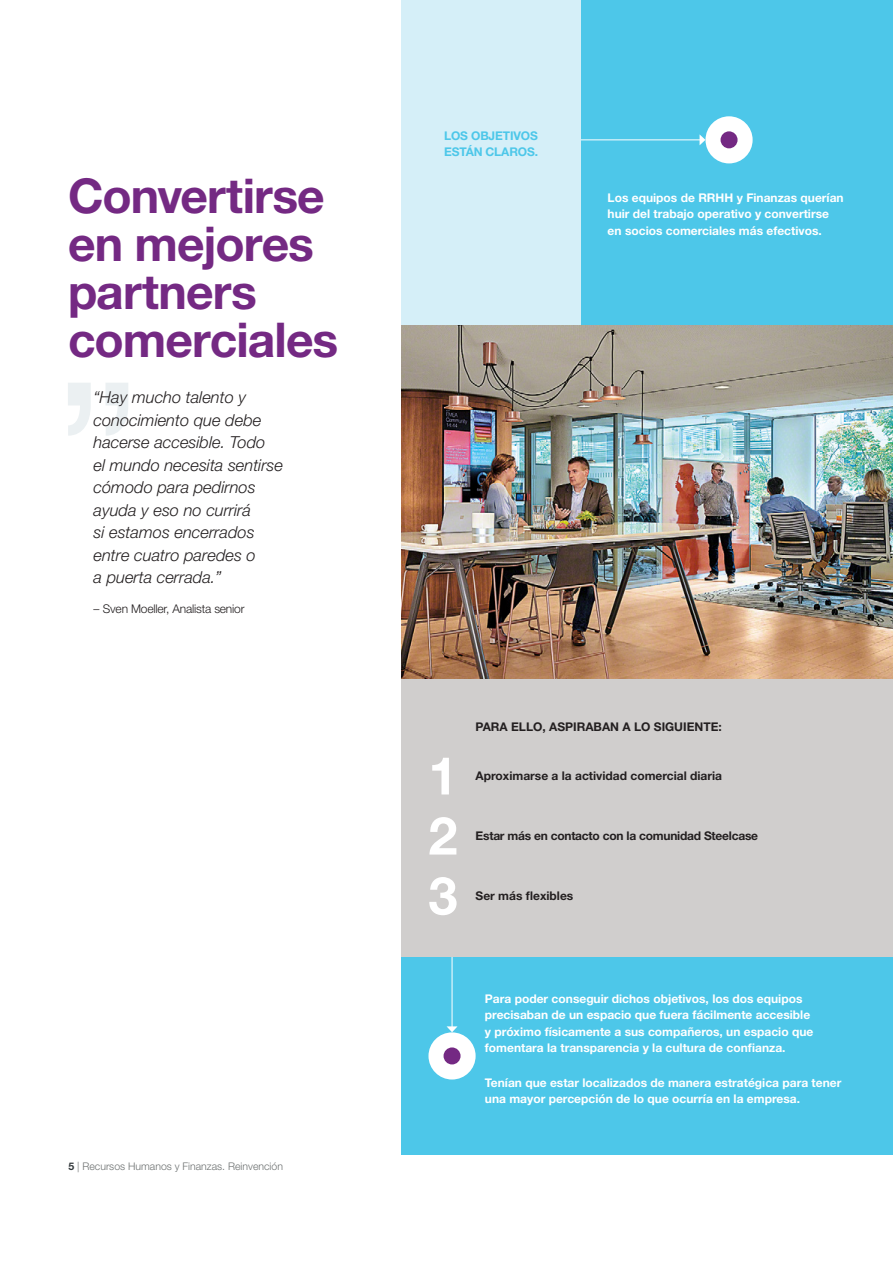
<style>
.page{position:relative;width:893px;height:1263px;background:#fff}
.page>*{position:absolute;margin:0;border:0;box-sizing:border-box;transform-origin:0 0}
.t1{font:700 52.5px/60px "Helvetica Neue LT Pro";color:#fff;text-align:justify}
.t2{font:700 48px/48px "Helvetica Neue LT Pro";letter-spacing:-.02em;color:#742983}
.t3{font:italic 300 16.5px/22.5px "Helvetica Neue LT Pro";color:#231f20}
.t4{font:700 12px/16.5px "Helvetica Neue LT Pro";color:#fff}
.t5{font:700 12px "Helvetica Neue LT Pro";color:#231f20}
.t6{font:700 12px "Helvetica Neue LT Pro";letter-spacing:-.02em;color:#231f20}
.t7{font:300 12px "Helvetica Neue LT Pro";letter-spacing:-.015em;color:#231f20}
.t8{font:700 12px/16.5px "Helvetica Neue LT Pro";letter-spacing:-.01em;color:#4dc7e9}
.t9{font:300 10.5px "Helvetica Neue LT Pro";color:#6c7070}
.s1{font-weight:700;color:#33393c}
</style>
<div class="page">
<svg style="left:68px;top:383px;width:60px;height:53px"></svg>
<div style="left:401px;top:957px;width:492px;height:198px;background:#4dc7e9"></div>
<img style="left:401px;top:324px;width:492px;height:356px">
<div style="left:581px;top:0;width:312px;height:324px;background:#4dc7e9"></div>
<hr style="left:581px;top:139px;width:119px;height:1px;background:#fff">
<svg style="left:700px;top:135px;width:5px;height:10px"></svg>
<div style="left:705px;top:116px;width:48px;height:47px;background:#fff;border-radius:50%"></div>
<div style="left:720px;top:131px;width:18px;height:17px;background:#742983;border-radius:50%"></div>
<div style="left:428px;top:1032px;width:48px;height:47px;background:#fff;border-radius:50%"></div>
<div style="left:444px;top:1047px;width:17px;height:17px;background:#742983;border-radius:50%"></div>
<hr style="left:452px;top:957px;width:1px;height:70px;background:#fff">
<svg style="left:447px;top:1026px;width:10px;height:6px"></svg>
<div style="left:401px;top:680px;width:492px;height:277px;background:#d0cecd"></div>
<div style="left:401px;top:0;width:180px;height:324px;background:#d5eff8"></div>
<h2 class="t2" style="left:68px;top:170px;width:272px">Convertirse en mejores partners comerciales</h2>
<h3 class="t3" style="left:94px;top:386px;width:191px">“Hay mucho talento y conocimiento que debe hacerse accesible. Todo<br>el mundo necesita sentirse cómodo para pedirnos ayuda y eso no currirá<br>si estamos encerrados entre cuatro paredes o<br>a puerta cerrada.”</h3>
<p class="t7" style="left:94px;top:602px;width:153px">– Sven Moeller, Analista senior</p>
<p class="t9" style="left:68px;top:1160px;width:216px"><span class="s1">5</span> | Recursos Humanos y Finanzas. Reinvención</p>
<p class="t8" style="left:444px;top:127px;width:96px">LOS OBJETIVOS<br>ESTÁN CLAROS.</p>
<p class="t4" style="left:608px;top:189px;width:238px">Los equipos de RRHH y Finanzas querían huir del trabajo operativo y convertirse en socios comerciales más efectivos.</p>
<h1 class="t1" style="left:428px;top:744px;width:31px">1<br>2<br>3</h1>
<p class="t5" style="left:476px;top:720px;width:248px">PARA ELLO, ASPIRABAN A LO SIGUIENTE:</p>
<p class="t5" style="left:476px;top:768px;width:248px">Aproximarse a la actividad comercial diaria</p>
<p class="t6" style="left:476px;top:828px;width:284px">Estar más en contacto con la comunidad Steelcase</p>
<p class="t5" style="left:476px;top:888px;width:99px">Ser más flexibles</p>
<p class="t4" style="left:485px;top:990px;width:330px">Para poder conseguir dichos objetivos, los dos equipos precisaban de un espacio que fuera fácilmente accesible y próximo físicamente a sus compañeros, un espacio que fomentara la transparencia y la cultura de confianza.</p>
<p class="t4" style="left:485px;top:1074px;width:358px">Tenían que estar localizados de manera estratégica para tener una mayor percepción de lo que ocurría en la empresa.</p>
</div>
